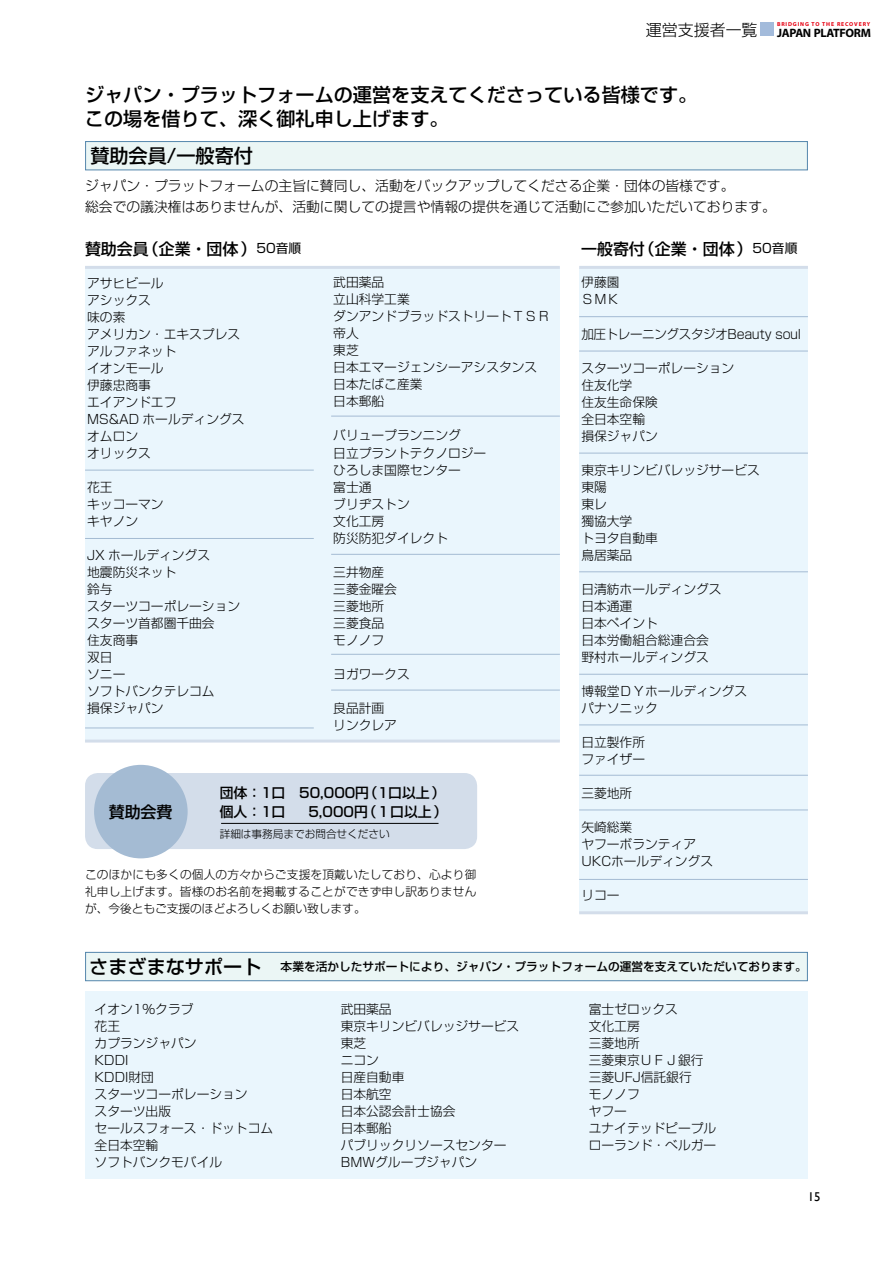
<style>
.page{position:relative;width:893px;height:1263px;background:#fff}
.page>*{position:absolute;margin:0;border:0;box-sizing:border-box;transform-origin:0 0}
.t1{font:500 19.2px/24.5px "Shin Go Pr 6";color:#000}
.t2{font:500 15.9px "Shin Go Pr 6";color:#000}
.t3{font:300 13.8px/20.2px "Shin Go Pr 6";color:#000}
.t4{font:500 13.8px/19.2px "Shin Go Pr 6";color:#000}
.t5{font:300 12.75px/17px "Shin Go Pr 6";color:#000}
.t6{font:300 12.75px "Shin Go Pr 6";letter-spacing:-.025em;color:#000}
.t7{font:12.75px "Gill Sans";color:#000}
.t8{font:700 12.15px "Myriad Pro";letter-spacing:-.025em;color:#000}
.t9{font:300 11.7px/17px "Shin Go Pr 6";letter-spacing:.01em;color:#000;text-align:justify}
.t10{font:500 11.7px "Shin Go Pr 6";color:#000}
.t11{font:300 10.65px "Shin Go Pr 6";color:#000}
.t12{font:700 5.7px "Myriad Pro";letter-spacing:.15em;color:#e60012}
.s1{font-family:"Shin Go Pr 6";font-weight:300;font-size:15.9px}
.s2{font-weight:400;font-size:12.75px}
.s3{font-size:19.2px}
</style>
<div class="page">
<div style="left:85px;top:773px;width:392px;height:76px;background:#d3ddea;border-radius:13px"></div>
<div style="left:94px;top:765px;width:94px;height:93px;background:#a4bbd3;border-radius:50%"></div>
<div style="left:86px;top:267px;width:474px;height:473px;background:#eaf6fd"></div>
<div style="left:579px;top:268px;width:229px;height:645px;background:#eaf6fd"></div>
<div style="left:85px;top:991px;width:723px;height:187px;background:#eaf6fd"></div>
<div style="left:85px;top:141px;width:723px;height:29px;background:#ebf6f5;border:1px solid #5486ac"></div>
<div style="left:85px;top:952px;width:723px;height:29px;background:#ebf6f5;border:1px solid #5486ac"></div>
<div style="left:760px;top:23px;width:13px;height:13px;background:#a3bbdb"></div>
<hr style="left:85px;top:266px;width:475px;height:3px;background:#d3ddea">
<hr style="left:85px;top:739px;width:475px;height:3px;background:#d3ddea">
<hr style="left:579px;top:266px;width:229px;height:3px;background:#d3ddea">
<hr style="left:579px;top:911px;width:229px;height:3px;background:#d3ddea">
<hr style="left:85px;top:470px;width:229px;height:1px;background:#a4bbd3">
<hr style="left:85px;top:538px;width:229px;height:1px;background:#a4bbd3">
<hr style="left:85px;top:727px;width:229px;height:1px;background:#a4bbd3">
<hr style="left:331px;top:416px;width:229px;height:1px;background:#a4bbd3">
<hr style="left:331px;top:554px;width:229px;height:1px;background:#a4bbd3">
<hr style="left:331px;top:654px;width:229px;height:1px;background:#a4bbd3">
<hr style="left:331px;top:690px;width:229px;height:1px;background:#a4bbd3">
<hr style="left:579px;top:316px;width:229px;height:1px;background:#a4bbd3">
<hr style="left:579px;top:351px;width:229px;height:1px;background:#a4bbd3">
<hr style="left:579px;top:453px;width:229px;height:1px;background:#a4bbd3">
<hr style="left:579px;top:571px;width:229px;height:1px;background:#a4bbd3">
<hr style="left:579px;top:674px;width:229px;height:1px;background:#a4bbd3">
<hr style="left:579px;top:724px;width:229px;height:1px;background:#a4bbd3">
<hr style="left:579px;top:775px;width:229px;height:1px;background:#a4bbd3">
<hr style="left:579px;top:809px;width:229px;height:1px;background:#a4bbd3">
<hr style="left:579px;top:879px;width:229px;height:1px;background:#a4bbd3">
<hr style="left:221px;top:823px;width:217px;height:1px;background:#000">
<p class="t8" style="left:646px;top:24px;width:227px"><span class="s1">運営支援者一覧</span> JAPAN PLATFORM</p>
<p class="t12" style="left:777px;top:20px;width:95px">BRIDGING TO THE RECOVERY</p>
<h1 class="t1" style="left:85px;top:81px;width:614px">ジャパン・プラットフォームの運営を支えてくださっている皆様です。この場を借りて、深く御礼申し上げます。</h1>
<h1 class="t1" style="left:90px;top:142px;width:164px">賛助会員/一般寄付</h1>
<p class="t3" style="left:85px;top:175px;width:692px">ジャパン・プラットフォームの主旨に賛同し、活動をバックアップしてくださる企業・団体の皆様です。<br>総会での議決権はありませんが、活動に関しての提言や情報の提供を通じて活動にご参加いただいております。</p>
<p class="t2" style="left:85px;top:236px;width:218px">賛助会員（企業・団体）<span class="s2">50音順</span></p>
<p class="t5" style="left:87px;top:273px;width:159px">アサヒビール<br>アシックス<br>味の素<br>アメリカン・エキスプレスアルファネット<br>イオンモール<br>伊藤忠商事<br>エイアンドエフ<br>MS&amp;AD ホールディングスオムロン<br>オリックス</p>
<p class="t5" style="left:87px;top:477px;width:78px">花王<br>キッコーマンキヤノン</p>
<p class="t5" style="left:87px;top:545px;width:155px">JX ホールディングス<br>地震防災ネット<br>鈴与<br>スターツコーポレーションスターツ首都圏千曲会<br>住友商事<br>双日<br>ソニー<br>ソフトバンクテレコム<br>損保ジャパン</p>
<p class="t2" style="left:581px;top:236px;width:218px">一般寄付（企業・団体）<span class="s2">50音順</span></p>
<p class="t5" style="left:581px;top:273px;width:40px">伊藤園<br>ＳＭＫ</p>
<p class="t6" style="left:581px;top:323px;width:221px">加圧トレーニングスタジオBeauty soul</p>
<p class="t5" style="left:581px;top:358px;width:155px">スターツコーポレーション住友化学<br>住友生命保険<br>全日本空輸<br>損保ジャパン</p>
<p class="t5" style="left:581px;top:460px;width:180px">東京キリンビバレッジサービス東陽<br>東レ<br>獨協大学<br>トヨタ自動車<br>鳥居薬品</p>
<p class="t5" style="left:581px;top:579px;width:142px">日清紡ホールディングス日本通運<br>日本ペイント<br>日本労働組合総連合会野村ホールディングス</p>
<p class="t5" style="left:581px;top:681px;width:167px">博報堂ＤＹホールディングスパナソニック</p>
<p class="t5" style="left:581px;top:732px;width:65px">日立製作所ファイザー</p>
<p class="t5" style="left:581px;top:783px;width:53px">三菱地所</p>
<p class="t5" style="left:581px;top:817px;width:133px">矢崎総業<br>ヤフーボランティア<br>UKCホールディングス</p>
<p class="t5" style="left:581px;top:885px;width:40px">リコー</p>
<p class="t5" style="left:333px;top:273px;width:218px">武田薬品<br>立山科学工業<br>ダンアンドブラッドストリートＴＳＲ帝人　<br>東芝<br>日本エマージェンシーアシスタンス日本たばこ産業<br>日本郵船</p>
<p class="t5" style="left:333px;top:426px;width:155px">バリュープランニング<br>日立プラントテクノロジーひろしま国際センター<br>富士通<br>ブリヂストン<br>文化工房<br>防災防犯ダイレクト</p>
<p class="t5" style="left:333px;top:562px;width:65px">三井物産三菱金曜会三菱地所三菱食品　モノノフ</p>
<p class="t5" style="left:333px;top:664px;width:78px">ヨガワークス</p>
<p class="t5" style="left:333px;top:698px;width:65px">良品計画リンクレア</p>
<p class="t4" style="left:220px;top:783px;width:229px">団体：1口　50,000円（1口以上）個人：1口　 5,000円（１口以上）</p>
<p class="t11" style="left:220px;top:826px;width:172px">詳細は事務局までお問合せください</p>
<p class="t2" style="left:109px;top:798px;width:65px">賛助会費</p>
<p class="t9" style="left:85px;top:864px;width:393px">このほかにも多くの個人の方々からご支援を頂戴いたしており、心より御礼申し上げます。皆様のお名前を掲載することができず申し訳ありませんが、今後ともご支援のほどよろしくお願い致します。</p>
<p class="t10" style="left:89px;top:957px;width:719px"><span class="s3">さまざまなサポート</span> 本業を活かしたサポートにより、ジャパン・プラットフォームの運営を支えていただいております。</p>
<p class="t5" style="left:95px;top:999px;width:180px">イオン1%クラブ<br>花王<br>カプランジャパン<br>KDDI<br>KDDI財団<br>スターツコーポレーション<br>スターツ出版<br>セールスフォース・ドットコム全日本空輸<br>ソフトバンクモバイル</p>
<p class="t5" style="left:341px;top:999px;width:180px">武田薬品<br>東京キリンビバレッジサービス東芝<br>ニコン<br>日産自動車<br>日本航空<br>日本公認会計士協会<br>日本郵船<br>パブリックリソースセンター<br>BMWグループジャパン</p>
<p class="t5" style="left:589px;top:999px;width:129px">富士ゼロックス<br>文化工房<br>三菱地所<br>三菱東京ＵＦＪ銀行三菱UFJ信託銀行<br>モノノフ<br>ヤフー<br>ユナイテッドピープルローランド・べルガー</p>
<p class="t7" style="left:808px;top:1190px;width:14px">15</p>
</div>
